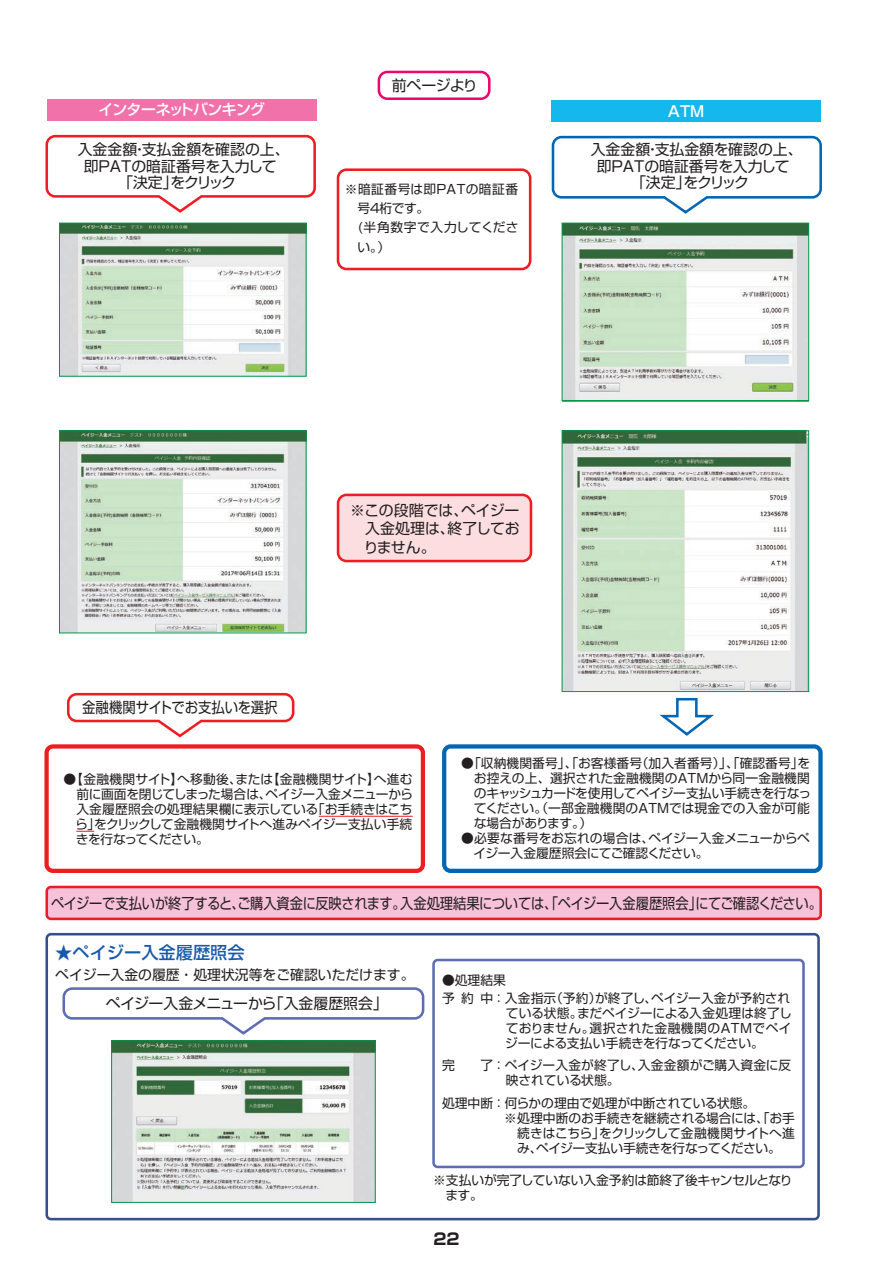
<style>
.page{position:relative;width:893px;height:1263px;background:#fff}
.page>*{position:absolute;margin:0;border:0;box-sizing:border-box;transform-origin:0 0}
.t1{font:500 17.25px "Shin Go Pr 5";color:#185aaa}
.t2{font:700 15.9px "Shin Go Pr 5";color:#231f20}
.t3{font:14.85px/18px "Shin Go Pr 5";color:#231f20}
.t4{font:14.85px "Shin Go Pr 5";color:#231f20;scale:.89 1}
.t5{font:14.85px "Shin Go Pr 5";color:#231f20;scale:.9 1}
.t6{font:500 14.85px "Shin Go Pr 5";letter-spacing:-.045em;color:#fff}
.t7{font:14.85px "Shin Go Pr 5";letter-spacing:-.045em;color:#231f20}
.t8{font:13.8px "Shin Go Pr 5";color:#231f20}
.t9{font:12.75px/14.9px "Shin Go Pr 5";letter-spacing:-.005em;color:#231f20}
.t10{font:12.75px/15px "Shin Go Pr 5";letter-spacing:-.03em;color:#231f20}
.t11{font:12.75px "Shin Go Pr 5";letter-spacing:-.025em;color:#231f20}
.t12{font:12.75px/15px "Shin Go Pr 5";letter-spacing:-.035em;color:#231f20}
.t13{font:12.75px "Shin Go Pr 5";letter-spacing:.02em;color:#231f20}
.t14{font:12.75px "Shin Go Pr 5";letter-spacing:.04em;color:#231f20}
.t15{font:12.75px "Shin Go Pr 5";letter-spacing:.035em;color:#231f20}
.t16{font:12.75px "Shin Go Pr 5";letter-spacing:.045em;color:#231f20}
.t17{font:12.75px/14.9px "Shin Go Pr 5";letter-spacing:-.055em;color:#231f20}
</style>
<div class="page">
<div style="left:338px;top:495px;width:193px;height:66px;background:#fcdee1;border-radius:9px"></div>
<div style="left:337px;top:494px;width:195px;height:68px;border:3px solid #ee1d23;border-radius:9px"></div>
<div style="left:47px;top:887px;width:774px;height:32px;background:#f7c1d9;border-radius:4px"></div>
<div style="left:45px;top:886px;width:777px;height:34px;border:3px solid #ee1d23;border-radius:4px"></div>
<svg style="left:67px;top:692px;width:228px;height:46px"></svg>
<div style="left:337px;top:168px;width:194px;height:102px;border:3px solid #ee1d23;border-radius:9px"></div>
<div style="left:47px;top:99px;width:270px;height:22px;background:#f171ab"></div>
<div style="left:551px;top:100px;width:270px;height:22px;background:#15b8ec"></div>
<hr style="left:319px;top:816px;width:94px;height:1px;background:#ee1d23">
<svg style="left:76px;top:831px;width:18px;height:1px"></svg>
<svg style="left:62px;top:987px;width:363px;height:48px"></svg>
<div style="left:432px;top:959px;width:373px;height:209px;border:3px solid #5d6cb3;border-radius:4px"></div>
<div style="left:45px;top:933px;width:775px;height:287px;border:3px solid #354e8c;border-radius:4px"></div>
<svg style="left:659px;top:697px;width:55px;height:39px"></svg>
<div style="left:44px;top:744px;width:381px;height:129px;border:4px solid #ee1d23;border-radius:6px"></div>
<div style="left:442px;top:744px;width:381px;height:129px;border:4px solid #0166b3;border-radius:6px"></div>
<div style="left:378px;top:71px;width:113px;height:29px;border:3px solid #ec096d;border-radius:9px"></div>
<img style="left:564px;top:432px;width:243px;height:258px">
<div style="left:562px;top:430px;width:247px;height:262px;border:1px solid #00984a"></div>
<img style="left:564px;top:225px;width:243px;height:174px">
<div style="left:562px;top:223px;width:247px;height:178px;border:1px solid #00984a"></div>
<img style="left:61px;top:225px;width:243px;height:150px">
<div style="left:59px;top:223px;width:247px;height:154px;border:1px solid #00984a"></div>
<img style="left:61px;top:432px;width:243px;height:199px">
<div style="left:59px;top:430px;width:247px;height:203px;border:1px solid #00984a"></div>
<img style="left:113px;top:1042px;width:261px;height:159px">
<div style="left:111px;top:1040px;width:265px;height:163px;border:1px solid #00984a"></div>
<svg style="left:45px;top:134px;width:271px;height:79px"></svg>
<svg style="left:551px;top:135px;width:271px;height:79px"></svg>
<p class="t3" style="left:392px;top:75px;width:88px">前ページより</p>
<p class="t6" style="left:99px;top:98px;width:168px">インターネットバンキング</p>
<p class="t6" style="left:668px;top:99px;width:38px">ATM</p>
<p class="t3" style="left:78px;top:139px;width:213px">入金金額支払金額を確認の上、</p>
<p class="t3" style="left:132px;top:139px;width:16px">・</p>
<p class="t3" style="left:84px;top:156px;width:195px">即PATの暗証番号を入力して</p>
<p class="t3" style="left:170px;top:172px;width:67px">をクリック</p>
<p class="t3" style="left:118px;top:172px;width:61px">「決定」</p>
<p class="t15" style="left:345px;top:179px;width:175px">※暗証番号は即PATの暗証番</p>
<p class="t9" style="left:357px;top:200px;width:73px">号4桁です。</p>
<p class="t16" style="left:345px;top:217px;width:175px">　(半角数字で入力してくださ</p>
<p class="t9" style="left:358px;top:238px;width:34px">い (。</p>
<p class="t3" style="left:591px;top:139px;width:213px">入金金額支払金額を確認の上、</p>
<p class="t3" style="left:645px;top:139px;width:16px">・</p>
<p class="t3" style="left:597px;top:156px;width:195px">即PATの暗証番号を入力して</p>
<p class="t3" style="left:683px;top:172px;width:67px">をクリック</p>
<p class="t3" style="left:631px;top:172px;width:61px">「決定」</p>
<p class="t5" style="left:82px;top:695px;width:219px">金融機関サイトでお支払いを選択</p>
<p class="t3" style="left:461px;top:500px;width:60px">ペイジー</p>
<p class="t3" style="left:448px;top:500px;width:74px;text-indent:-97px">※この段階では、<br>終了してお</p>
<p class="t3" style="left:364px;top:518px;width:92px">入金処理は、りません。</p>
<p class="t13" style="left:64px;top:769px;width:121px">●【金融機関サイト】</p>
<p class="t13" style="left:267px;top:769px;width:115px">【金融機関サイト】</p>
<p class="t9" style="left:177px;top:771px;width:66px">へ移動後、</p>
<p class="t9" style="left:374px;top:771px;width:40px">へ進む</p>
<p class="t9" style="left:236px;top:771px;width:39px">または</p>
<p class="t12" style="left:266px;top:785px;width:149px">ペイジー入金メニューから</p>
<p class="t10" style="left:76px;top:785px;width:197px">前に画面を閉じてしまった場合は、</p>
<p class="t9" style="left:312px;top:800px;width:102px">「お手続きはこち</p>
<p class="t9" style="left:94px;top:800px;width:320px;text-indent:-18px">入金履歴照会の処理結果欄に表示している<br>をクリックして金融機関サイトへ進みペイジー支払い手続</p>
<p class="t17" style="left:75px;top:815px;width:135px">ら」<br>きを行なってください。</p>
<p class="t9" style="left:461px;top:755px;width:182px">●「収納機関番号」、「お客様番号</p>
<p class="t9" style="left:474px;top:770px;width:338px">お控えの上、選択された金融機関のATMから同一金融機関</p>
<p class="t11" style="left:474px;top:783px;width:339px">のキャッシュカードを使用してペイジー支払い手続きを行なっ</p>
<p class="t9" style="left:474px;top:799px;width:338px">てください。（一部金融機関のATMでは現金での入金が可能</p>
<p class="t9" style="left:474px;top:814px;width:120px">な場合があります (。</p>
<p class="t11" style="left:648px;top:827px;width:163px">ペイジー入金メニューからペ</p>
<p class="t9" style="left:636px;top:755px;width:176px">（加入者番号）」、「確認番号を」</p>
<p class="t9" style="left:474px;top:829px;width:236px;text-indent:-12px">●必要な番号をお忘れの場合は、<br>イジー入金履歴照会にてご確認ください。</p>
<p class="t4" style="left:51px;top:891px;width:400px">ペイジーで支払いが終了するとご購入資金に反映されます。</p>
<p class="t4" style="left:400px;top:891px;width:475px">入金処理結果については、「ペイジー入金履歴照会にてご確認ください。</p>
<p class="t4" style="left:689px;top:891px;width:16px">」</p>
<p class="t4" style="left:231px;top:891px;width:16px">、</p>
<h1 class="t1" style="left:55px;top:938px;width:191px">★ペイジー入金履歴照会</h1>
<p class="t8" style="left:55px;top:963px;width:361px">ペイジー入金の履歴・処理状況等をご確認いただけます。</p>
<p class="t7" style="left:106px;top:991px;width:172px">ペイジー入金メニューから</p>
<p class="t3" style="left:269px;top:992px;width:121px">「入金履歴照会「</p>
<p class="t9" style="left:442px;top:971px;width:65px">●処理結果</p>
<p class="t9" style="left:442px;top:989px;width:33px">予約</p>
<p class="t9" style="left:651px;top:989px;width:141px">ペイジー入金が予約され</p>
<p class="t9" style="left:550px;top:989px;width:53px">（予約）</p>
<p class="t9" style="left:480px;top:989px;width:77px">中：入金指示</p>
<p class="t9" style="left:595px;top:989px;width:64px">が終了し、</p>
<p class="t9" style="left:577px;top:1004px;width:216px">まだペイジーによる入金処理は終了し</p>
<p class="t9" style="left:506px;top:1004px;width:78px">ている状態。</p>
<p class="t14" style="left:589px;top:1018px;width:203px">選択された金融機関のATMでペイ</p>
<p class="t10" style="left:505px;top:1019px;width:260px">ておりません。<br>ジーによる支払い手続きを行なってください。</p>
<p class="t13" style="left:638px;top:1055px;width:155px">入金金額がご購入資金に反</p>
<p class="t9" style="left:506px;top:1057px;width:139px;text-indent:-64px">完　　了：ペイジー入金が終了し、映されている状態。</p>
<p class="t9" style="left:442px;top:1094px;width:315px">処理中断：何らかの理由で処理が中断されている状態。</p>
<p class="t9" style="left:504px;top:1109px;width:292px">※処理中断のお手続きを継続される場合には、「お手</p>
<p class="t9" style="left:599px;top:1124px;width:197px">をクリックして金融機関サイトへ進</p>
<p class="t12" style="left:536px;top:1124px;width:246px;text-indent:-19px">続きはこちら」<br>ペイジー支払い手続きを行なってください。</p>
<p class="t9" style="left:517px;top:1139px;width:27px">み、</p>
<p class="t9" style="left:433px;top:1171px;width:361px">※支払いが完了していない入金予約は節終了後キャンセルとなり　ます。</p>
<p class="t2" style="left:433px;top:1226px;width:27px">22</p>
</div>
